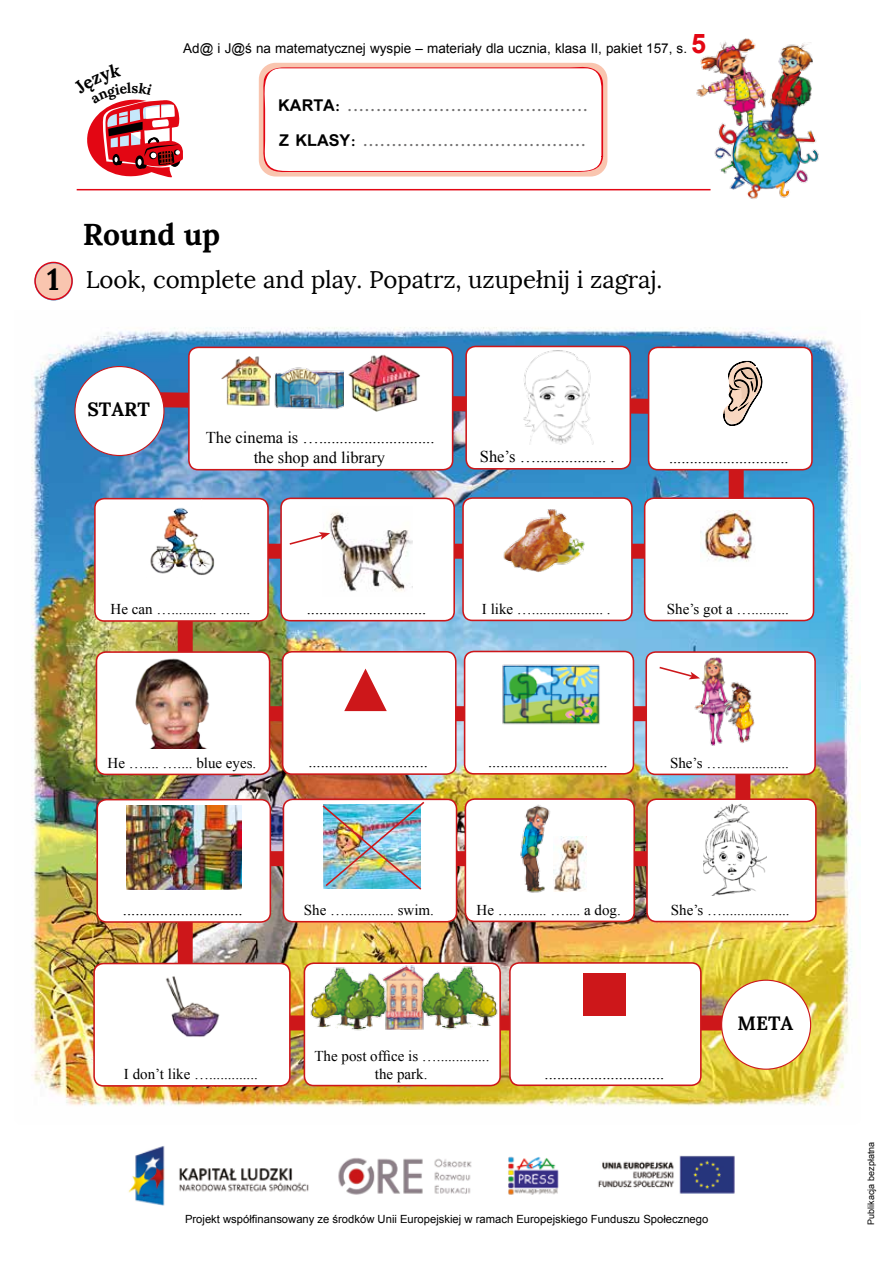
<style>
.page{position:relative;width:893px;height:1263px;background:#fff}
.page>*{position:absolute;margin:0;border:0;box-sizing:border-box;transform-origin:0 0}
.t1{font:700 30px "Lora";letter-spacing:-.005em;color:#000}
.t2{font:24px "Lora";letter-spacing:-.005em;color:#000}
.t3{font:700 19.2px "Lora";color:#000}
.t4{font:700 18px/35.2px "Simplified Arabic";color:#706f6f}
.t5{font:700 17.55px "Lora";color:#000}
.t6{font:16.5px/19.8px "Times New Roman";color:#000;text-align:center}
.t7{font:15px "Times New Roman";color:#000}
.t8{font:700 13.95px "Lora";color:#000}
.t9{font:13.5px "Arial";color:#000}
.t10{font:11.25px "Arial";color:#000}
.t11{font:9px "Arial";color:#000}
.s1{font-weight:700;font-size:27px;color:#e30613}
.s2{color:#000}
.s3{font-weight:700;font-size:30px}
</style>
<div class="page">
<img style="left:128px;top:1146px;width:607px;height:60px">
<hr style="left:77px;top:189px;width:633px;height:1px;background:#e30613">
<div style="left:259px;top:63px;width:348px;height:114px;background:#f9c5af;border-radius:17px"></div>
<svg style="left:260px;top:66px;width:343px;height:107px;background:#fef6f5"></svg>
<img style="left:694px;top:38px;width:125px;height:161px">
<img style="left:31px;top:327px;width:830px;height:779px">
<div style="left:123px;top:851px;width:608px;height:15px;background:#cd171a"></div>
<div style="left:465px;top:799px;width:169px;height:122px;background:#fff;border-radius:9px"></div>
<div style="left:465px;top:798px;width:170px;height:124px;border:2px solid #cd171a;border-radius:9px"></div>
<div style="left:729px;top:411px;width:15px;height:140px;background:#cd171a"></div>
<div style="left:217px;top:544px;width:507px;height:15px;background:#cd171a"></div>
<div style="left:178px;top:549px;width:15px;height:162px;background:#cd171a"></div>
<div style="left:221px;top:706px;width:522px;height:15px;background:#cd171a"></div>
<div style="left:735px;top:697px;width:15px;height:143px;background:#cd171a"></div>
<div style="left:178px;top:855px;width:15px;height:161px;background:#cd171a"></div>
<div style="left:174px;top:1015px;width:567px;height:15px;background:#cd171a"></div>
<svg style="left:34px;top:262px;width:39px;height:39px"></svg>
<div style="left:189px;top:347px;width:264px;height:123px;background:#fff;border-radius:9px"></div>
<div style="left:188px;top:347px;width:265px;height:123px;border:2px solid #cd171a;border-radius:9px"></div>
<div style="left:466px;top:346px;width:164px;height:123px;background:#fff;border-radius:9px"></div>
<div style="left:465px;top:346px;width:166px;height:124px;border:2px solid #cd171a;border-radius:9px"></div>
<div style="left:649px;top:347px;width:163px;height:123px;background:#fff;border-radius:9px"></div>
<div style="left:648px;top:347px;width:165px;height:123px;border:2px solid #cd171a;border-radius:9px"></div>
<div style="left:722px;top:980px;width:89px;height:89px;background:#fff;border-radius:50%"></div>
<div style="left:75px;top:366px;width:89px;height:89px;background:#fff;border-radius:50%"></div>
<img style="left:236px;top:356px;width:24px;height:5px">
<img style="left:370px;top:354px;width:26px;height:7px">
<img style="left:529px;top:350px;width:65px;height:94px">
<div style="left:645px;top:498px;width:168px;height:122px;background:#fff;border-radius:9px"></div>
<div style="left:644px;top:497px;width:170px;height:124px;border:2px solid #cd171a;border-radius:9px"></div>
<div style="left:463px;top:498px;width:169px;height:122px;background:#fff;border-radius:9px"></div>
<div style="left:462px;top:497px;width:171px;height:124px;border:2px solid #cd171a;border-radius:9px"></div>
<div style="left:281px;top:498px;width:173px;height:123px;background:#fff;border-radius:9px"></div>
<div style="left:280px;top:498px;width:175px;height:123px;border:2px solid #cd171a;border-radius:9px"></div>
<div style="left:95px;top:499px;width:173px;height:122px;background:#fff;border-radius:9px"></div>
<div style="left:94px;top:498px;width:175px;height:124px;border:2px solid #cd171a;border-radius:9px"></div>
<div style="left:646px;top:652px;width:169px;height:122px;background:#fff;border-radius:9px"></div>
<div style="left:645px;top:651px;width:171px;height:124px;border:2px solid #cd171a;border-radius:9px"></div>
<div style="left:465px;top:651px;width:168px;height:123px;background:#fff;border-radius:9px"></div>
<div style="left:464px;top:651px;width:170px;height:124px;border:2px solid #cd171a;border-radius:9px"></div>
<div style="left:283px;top:652px;width:173px;height:122px;background:#fff;border-radius:9px"></div>
<div style="left:282px;top:651px;width:175px;height:124px;border:2px solid #cd171a;border-radius:9px"></div>
<div style="left:96px;top:652px;width:174px;height:122px;background:#fff;border-radius:9px"></div>
<div style="left:96px;top:651px;width:174px;height:124px;border:2px solid #cd171a;border-radius:9px"></div>
<div style="left:647px;top:799px;width:169px;height:122px;background:#fff;border-radius:9px"></div>
<div style="left:646px;top:798px;width:171px;height:124px;border:2px solid #cd171a;border-radius:9px"></div>
<div style="left:283px;top:799px;width:174px;height:123px;background:#fff;border-radius:9px"></div>
<div style="left:283px;top:798px;width:174px;height:124px;border:2px solid #cd171a;border-radius:9px"></div>
<div style="left:97px;top:800px;width:173px;height:122px;background:#fff;border-radius:9px"></div>
<div style="left:96px;top:799px;width:175px;height:124px;border:2px solid #cd171a;border-radius:9px"></div>
<div style="left:510px;top:963px;width:191px;height:122px;background:#fff;border-radius:9px"></div>
<div style="left:509px;top:962px;width:193px;height:124px;border:2px solid #cd171a;border-radius:9px"></div>
<div style="left:304px;top:963px;width:196px;height:122px;background:#fff;border-radius:9px"></div>
<div style="left:304px;top:962px;width:197px;height:124px;border:2px solid #cd171a;border-radius:9px"></div>
<div style="left:94px;top:963px;width:196px;height:123px;background:#fff;border-radius:9px"></div>
<div style="left:93px;top:963px;width:198px;height:124px;border:2px solid #cd171a;border-radius:9px"></div>
<img style="left:146px;top:499px;width:71px;height:76px">
<img style="left:326px;top:512px;width:87px;height:80px">
<svg style="left:289px;top:532px;width:41px;height:14px"></svg>
<img style="left:503px;top:509px;width:82px;height:63px">
<img style="left:700px;top:511px;width:52px;height:51px">
<img style="left:135px;top:658px;width:75px;height:90px">
<svg style="left:344px;top:668px;width:43px;height:43px"></svg>
<img style="left:502px;top:664px;width:98px;height:61px">
<img style="left:691px;top:645px;width:45px;height:101px">
<img style="left:724px;top:679px;width:31px;height:67px">
<svg style="left:659px;top:666px;width:41px;height:13px"></svg>
<img style="left:126px;top:805px;width:116px;height:84px">
<img style="left:321px;top:800px;width:105px;height:90px">
<img style="left:557px;top:837px;width:29px;height:54px">
<img style="left:517px;top:794px;width:40px;height:99px">
<img style="left:165px;top:976px;width:55px;height:61px">
<div style="left:583px;top:974px;width:42px;height:42px;background:#cd171a"></div>
<img style="left:704px;top:803px;width:62px;height:93px">
<img style="left:370px;top:946px;width:56px;height:84px">
<img style="left:299px;top:961px;width:93px;height:79px">
<img style="left:416px;top:960px;width:93px;height:79px">
<svg style="left:87px;top:99px;width:96px;height:79px"></svg>
<img style="left:82px;top:361px;width:681px;height:70px">
<svg style="left:154px;top:920px;width:37px;height:5px"></svg>
<svg style="left:98px;top:742px;width:31px;height:37px"></svg>
<svg style="left:182px;top:772px;width:17px;height:2px"></svg>
<svg style="left:117px;top:1084px;width:76px;height:3px"></svg>
<p class="t9" style="left:183px;top:39px;width:525px">Ad@ i J@ś na matematycznej wyspie – materiały dla ucznia, klasa II, pakiet 157, s. <span class="s1">5</span></p>
<h1 class="t1" style="left:83px;top:214px;width:139px">Round up</h1>
<p class="t4" style="left:278px;top:88px;width:311px"><span class="s2">KARTA:</span> ..........................................<br><span class="s2">Z KLASY:</span> .......................................</p>
<h2 class="t2" style="left:47px;top:265px;width:617px"><span class="s3">1</span> Look, complete and play. Popatrz, uzupełnij i zagraj.</h2>
<p class="t3" style="left:87px;top:396px;width:64px">START</p>
<p class="t5" style="left:134px;top:395px;width:11px">c</p>
<p class="t6" style="left:206px;top:427px;width:230px">The cinema is …............................ the shop and library</p>
<p class="t6" style="left:480px;top:446px;width:136px">She’s …................. .</p>
<p class="t6" style="left:669px;top:447px;width:121px">.............................</p>
<p class="t7" style="left:111px;top:599px;width:141px">He can …............ …....</p>
<p class="t6" style="left:307px;top:598px;width:121px">.............................</p>
<p class="t7" style="left:482px;top:598px;width:130px">I like …................... .</p>
<p class="t7" style="left:667px;top:599px;width:124px">She’s got a …..........</p>
<p class="t7" style="left:108px;top:752px;width:150px">He ….... ….... blue eyes.</p>
<p class="t6" style="left:308px;top:752px;width:121px">.............................</p>
<p class="t6" style="left:488px;top:751px;width:121px">.............................</p>
<p class="t7" style="left:670px;top:752px;width:120px">She’s …..................</p>
<p class="t7" style="left:477px;top:899px;width:146px">He …......... ….... a dog.</p>
<p class="t6" style="left:123px;top:899px;width:121px">.............................</p>
<p class="t7" style="left:304px;top:900px;width:132px">She …............. swim.</p>
<p class="t7" style="left:671px;top:900px;width:120px">She’s …..................</p>
<p class="t8" style="left:147px;top:901px;width:9px">a</p>
<p class="t7" style="left:314px;top:1046px;width:176px">The post office is …..............</p>
<p class="t7" style="left:124px;top:1064px;width:135px">I don’t like ….............</p>
<p class="t7" style="left:375px;top:1064px;width:54px">the park.</p>
<p class="t6" style="left:545px;top:1063px;width:121px">.............................</p>
<p class="t3" style="left:737px;top:1010px;width:57px">META</p>
<p class="t10" style="left:185px;top:1212px;width:525px">Projekt współfinansowany ze środków Unii Europejskiej w ramach Europejskiego Funduszu Społecznego</p>
<p class="t11" style="left:865px;top:1224px;width:84px;rotate:-90deg">Publikacja bezpłatna</p>
</div>
